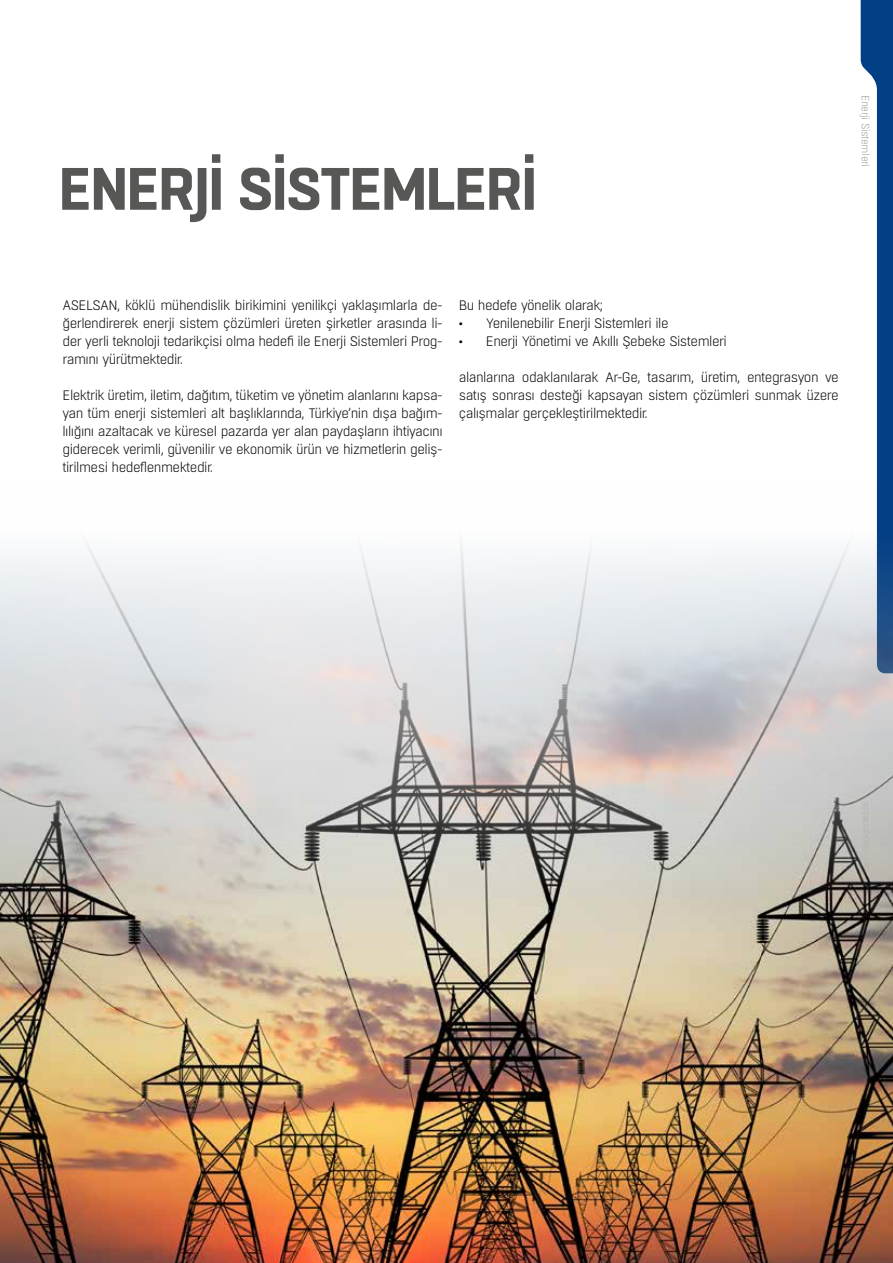
<style>
.page{position:relative;width:893px;height:1263px;background:#fff}
.page>*{position:absolute;margin:0;border:0;box-sizing:border-box;transform-origin:0 0}
.t1{font:700 59.55px "Boxed";letter-spacing:-.03em;color:#575756}
.t2{font:300 13.65px/18px "Boxed";letter-spacing:-.04em;color:#000;text-align:justify}
.t3{font:300 10.5px "Boxed";letter-spacing:-.04em;color:#9d9d9c}
</style>
<div class="page">
<svg style="left:861px;top:0;width:32px;height:485px"></svg>
<img style="left:0;top:485px;width:893px;height:778px">
<h1 class="t1" style="left:59px;top:149px;width:480px">ENERJI SISTEMLERI</h1>
<p class="t3" style="left:872px;top:95px;width:74px;rotate:90deg">Enerji Sistemleri</p>
<p class="t2" style="left:63px;top:297px;width:382px">ASELSAN, köklü mühendislik birikimini yenilikçi yaklaşımlarla de&shy;ğerlendirerek enerji sistem çözümleri üreten şirketler arasında li&shy;der yerli teknoloji tedarikçisi olma hedefi ile Enerji Sistemleri Prog&shy;ramını yürütmektedir.</p>
<p class="t2" style="left:63px;top:387px;width:382px">Elektrik üretim, iletim, dağıtım, tüketim ve yönetim alanlarını kapsa&shy;yan tüm enerji sistemleri alt başlıklarında, Türkiye’nin dışa bağım&shy;lılığını azaltacak ve küresel pazarda yer alan paydaşların ihtiyacını giderecek verimli, güvenilir ve ekonomik ürün ve hizmetlerin geliş&shy;tirilmesi hedeflenmektedir.</p>
<p class="t2" style="left:459px;top:297px;width:146px">Bu hedefe yönelik olarak;</p>
<p class="t2" style="left:459px;top:315px;width:211px">• Yenilenebilir Enerji Sistemleri ile</p>
<p class="t2" style="left:459px;top:333px;width:270px">• Enerji Yönetimi ve Akıllı Şebeke Sistemleri</p>
<p class="t2" style="left:459px;top:369px;width:382px">alanlarına odaklanılarak Ar-Ge, tasarım, üretim, entegrasyon ve satış sonrası desteği kapsayan sistem çözümleri sunmak üzere çalışmalar gerçekleştirilmektedir.</p>
</div>
